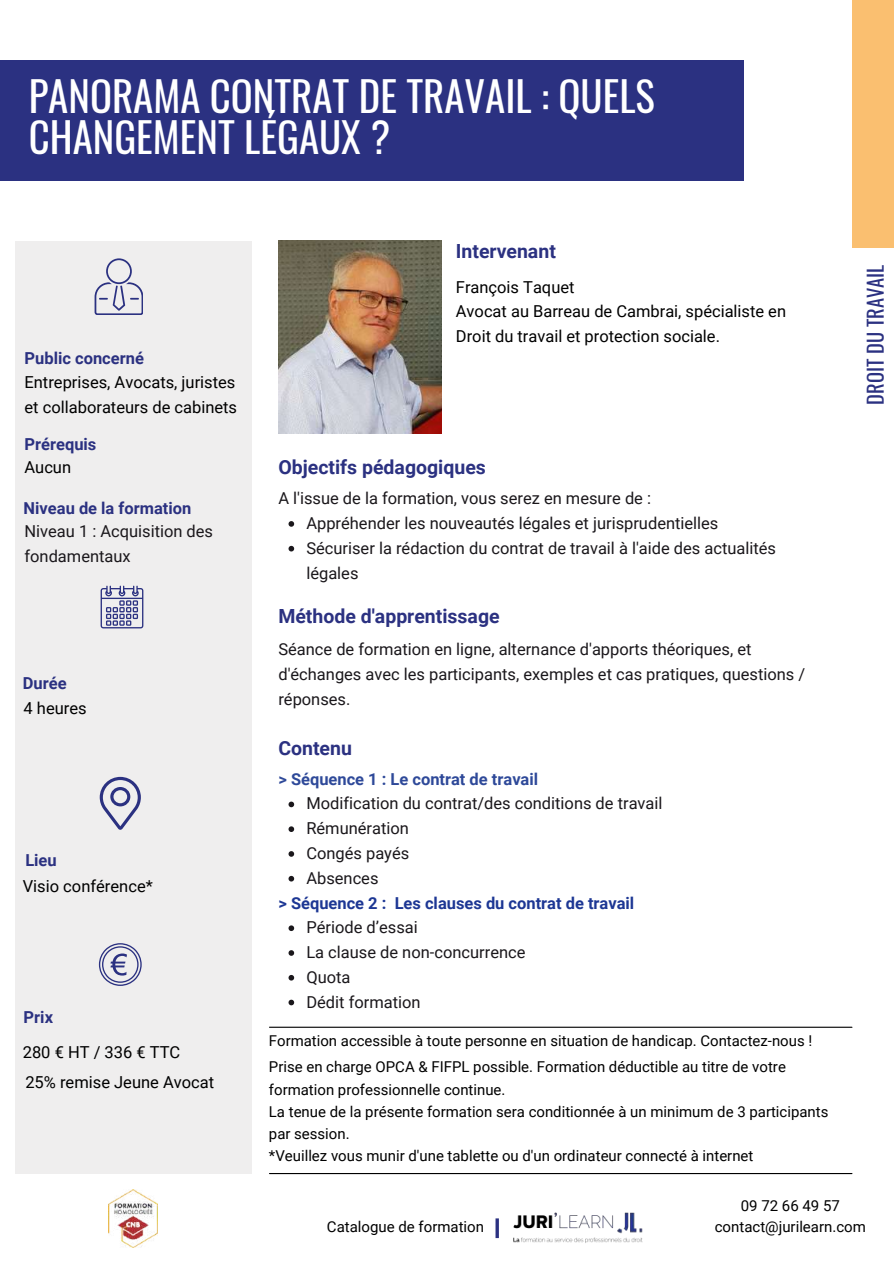
<style>
.page{position:relative;width:894px;height:1264px;background:#fff}
.page>*{position:absolute;margin:0;border:0;box-sizing:border-box;transform-origin:0 0}
.t1{font:40.8px/40.5px "Oswald";color:#fff}
.t2{font:20.4px "Oswald";color:#2b3181}
.t3{font:700 19.5px "Roboto";color:#2b3181}
.t4{font:16.5px/24.8px "Roboto";color:#1a171b}
.t5{font:16.5px/24.8px "Roboto";color:#000}
.t6{font:700 16.5px "Roboto";color:#2b3181}
.t7{font:700 16.5px "Roboto";color:#1d3794}
.t8{font:700 16.5px "Roboto";color:#2e4999}
.t9{font:15px/22.2px "Roboto";color:#000}
.t10{font:14.85px "Roboto";color:#000}
</style>
<div class="page">
<div style="left:15px;top:241px;width:236px;height:932px;background:#eeeded"></div>
<svg style="left:99px;top:943px;width:43px;height:42px"></svg>
<svg style="left:94px;top:258px;width:49px;height:57px"></svg>
<svg style="left:101px;top:585px;width:42px;height:43px"></svg>
<svg style="left:100px;top:776px;width:41px;height:53px"></svg>
<hr style="left:269px;top:1172px;width:582px;height:2px;background:#000">
<hr style="left:269px;top:1026px;width:582px;height:1px;background:#000">
<div style="left:0;top:60px;width:743px;height:121px;background:#2b3181"></div>
<div style="left:852px;top:0;width:41px;height:248px;background:#fabf70"></div>
<img style="left:278px;top:241px;width:163px;height:192px">
<svg style="left:288px;top:521px;width:6px;height:5px"></svg>
<svg style="left:288px;top:546px;width:6px;height:5px"></svg>
<svg style="left:288px;top:801px;width:6px;height:6px"></svg>
<svg style="left:288px;top:826px;width:6px;height:6px"></svg>
<svg style="left:288px;top:851px;width:6px;height:5px"></svg>
<svg style="left:288px;top:875px;width:6px;height:6px"></svg>
<svg style="left:288px;top:925px;width:6px;height:6px"></svg>
<svg style="left:288px;top:950px;width:6px;height:5px"></svg>
<svg style="left:288px;top:975px;width:6px;height:5px"></svg>
<svg style="left:288px;top:999px;width:6px;height:6px"></svg>
<hr style="left:495px;top:1218px;width:3px;height:19px;background:#2b3181">
<img style="left:513px;top:1212px;width:130px;height:31px">
<img style="left:108px;top:1189px;width:50px;height:58px">
<h1 class="t1" style="left:29px;top:74px;width:627px">PANORAMA CONTRAT DE TRAVAIL : QUELS<br>CHANGEMENT LÉGAUX ?</h1>
<p class="t6" style="left:24px;top:348px;width:121px">Public concerné</p>
<p class="t5" style="left:24px;top:370px;width:214px">Entreprises, Avocats, juristes et collaborateurs de cabinets</p>
<p class="t6" style="left:24px;top:434px;width:73px">Prérequis</p>
<p class="t5" style="left:24px;top:455px;width:48px">Aucun</p>
<p class="t6" style="left:24px;top:498px;width:169px">Niveau de la formation</p>
<p class="t4" style="left:24px;top:519px;width:190px">Niveau 1 : Acquisition des fondamentaux</p>
<p class="t6" style="left:23px;top:673px;width:45px">Durée</p>
<p class="t5" style="left:24px;top:696px;width:65px">4 heures</p>
<p class="t6" style="left:25px;top:851px;width:33px">Lieu</p>
<p class="t5" style="left:23px;top:874px;width:131px">Visio conférence*</p>
<p class="t6" style="left:24px;top:1007px;width:31px">Prix</p>
<p class="t5" style="left:23px;top:1036px;width:193px;line-height:30.5px">280 € HT / 336 € TTC<br>25% remise Jeune Avocat</p>
<p class="t3" style="left:456px;top:240px;width:101px">Intervenant</p>
<p class="t5" style="left:456px;top:274px;width:331px">François Taquet<br>Avocat au Barreau de Cambrai, spécialiste en<br>Droit du travail et protection sociale.</p>
<p class="t3" style="left:278px;top:456px;width:209px">Objectifs pédagogiques</p>
<p class="t4" style="left:306px;top:486px;width:471px;text-indent:-28px">A l'issue de la formation, vous serez en mesure de :<br>Appréhender les nouveautés légales et jurisprudentielles Sécuriser la rédaction du contrat de travail à l'aide des actualités légales</p>
<p class="t3" style="left:278px;top:604px;width:223px">Méthode d'apprentissage</p>
<p class="t4" style="left:278px;top:637px;width:528px">Séance de formation en ligne, alternance d'apports théoriques, et d'échanges avec les participants, exemples et cas pratiques, questions / réponses.</p>
<p class="t3" style="left:278px;top:737px;width:75px">Contenu</p>
<p class="t8" style="left:278px;top:769px;width:261px">&gt; Séquence 1 : Le contrat de travail</p>
<p class="t4" style="left:306px;top:791px;width:357px">Modification du contrat/des conditions de travail<br>Rémunération<br>Congés payés<br>Absences</p>
<p class="t7" style="left:278px;top:893px;width:357px">&gt; Séquence 2 : Les clauses du contrat de travail</p>
<p class="t4" style="left:306px;top:915px;width:220px">Période d’essai<br>La clause de non-concurrence<br>Quota<br>Dédit formation</p>
<p class="t10" style="left:269px;top:1032px;width:544px">Formation accessible à toute personne en situation de handicap. Contactez-nous !</p>
<p class="t9" style="left:269px;top:1055px;width:561px">Prise en charge OPCA &amp; FIFPL possible. Formation déductible au titre de votre formation professionnelle continue.<br>La tenue de la présente formation sera conditionnée à un minimum de 3 participants par session.</p>
<p class="t9" style="left:269px;top:1144px;width:486px">*Veuillez vous munir d'une tablette ou d'un ordinateur connecté à internet</p>
<p class="t2" style="left:859px;top:404px;width:141px;rotate:-90deg">DROIT DU TRAVAIL</p>
<p class="t9" style="left:327px;top:1215px;width:159px">Catalogue de formation</p>
<p class="t9" style="left:714px;top:1195px;width:153px;line-height:20.2px;text-align:center">09 72 66 49 57 contact@jurilearn.com</p>
</div>
